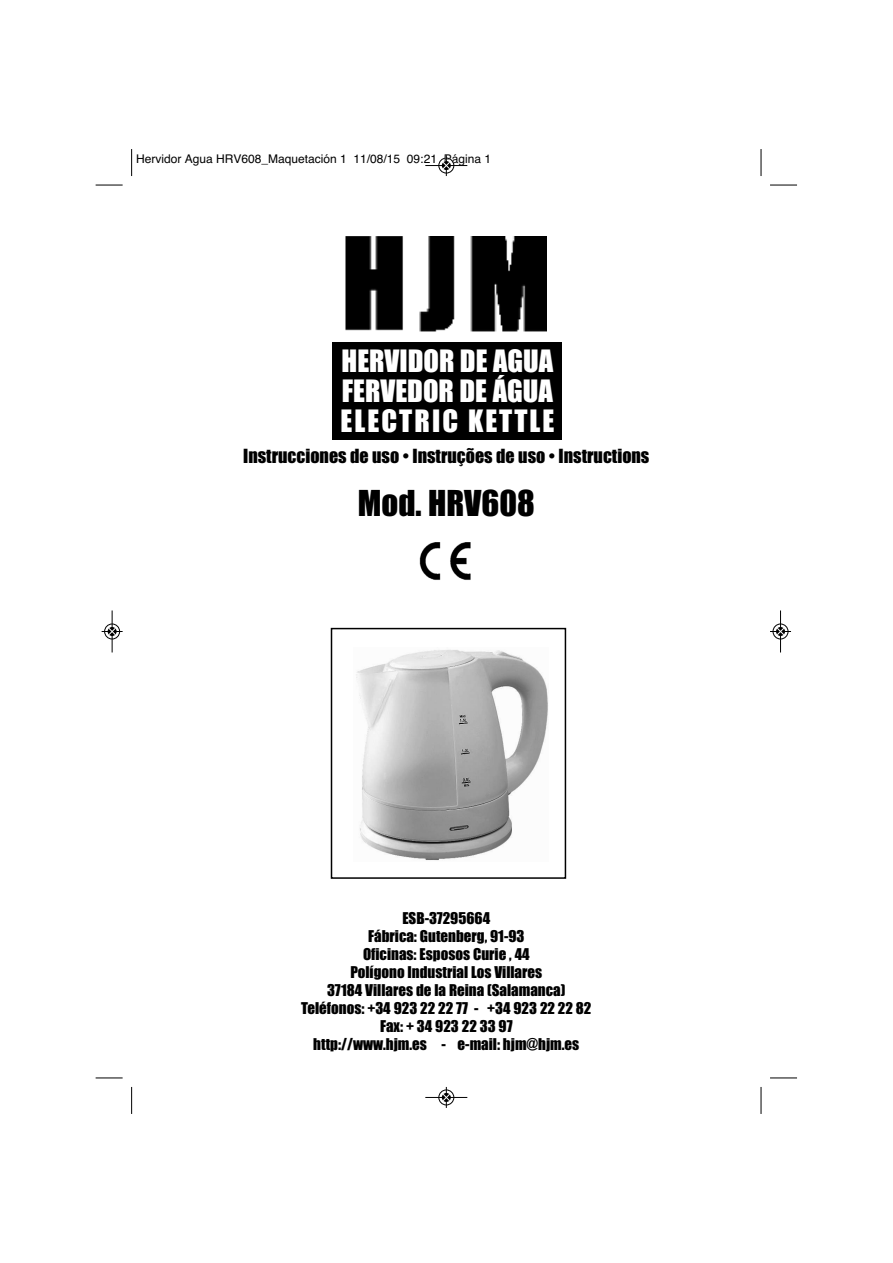
<style>
.page{position:relative;width:893px;height:1263px;background:#fff}
.page>*{position:absolute;margin:0;border:0;box-sizing:border-box;transform-origin:0 0}
.t1{font:33px "Impact";color:#000}
.t2{font:28.5px/30px "Impact";color:#fff;text-align:justify}
.t3{font:18px "Impact";color:#000}
.t4{font:15px/18px "Impact";color:#000;text-align:center}
.t5{font:12px "Helvetica";color:#000}
</style>
<div class="page">
<img style="left:346px;top:236px;width:200px;height:96px">
<div style="left:332px;top:342px;width:230px;height:98px;background:#000"></div>
<img style="left:356px;top:649px;width:192px;height:212px">
<div style="left:331px;top:628px;width:235px;height:251px;border:2px solid #000"></div>
<img style="left:419px;top:542px;width:52px;height:38px">
<svg style="left:131px;top:149px;width:1px;height:27px"></svg>
<svg style="left:96px;top:185px;width:27px;height:1px"></svg>
<svg style="left:760px;top:149px;width:2px;height:27px"></svg>
<svg style="left:770px;top:185px;width:27px;height:1px"></svg>
<svg style="left:131px;top:1087px;width:1px;height:27px"></svg>
<svg style="left:96px;top:1077px;width:27px;height:2px"></svg>
<svg style="left:760px;top:1087px;width:2px;height:27px"></svg>
<svg style="left:770px;top:1077px;width:27px;height:2px"></svg>
<div style="left:438px;top:158px;width:16px;height:16px;border:1px solid #fff;border-radius:50%"></div>
<hr style="left:425px;top:165px;width:42px;height:1px;background:#000">
<div style="left:439px;top:158px;width:15px;height:15px;border:1px solid #000;border-radius:50%"></div>
<svg style="left:442px;top:155px;width:8px;height:21px"></svg>
<div style="left:438px;top:1089px;width:16px;height:16px;border:1px solid #fff;border-radius:50%"></div>
<hr style="left:425px;top:1097px;width:42px;height:1px;background:#000">
<div style="left:439px;top:1090px;width:15px;height:15px;border:1px solid #000;border-radius:50%"></div>
<svg style="left:442px;top:1087px;width:8px;height:21px"></svg>
<hr style="left:112px;top:610px;width:1px;height:42px;background:#000">
<div style="left:104px;top:624px;width:16px;height:15px;border:1px solid #000;border-radius:50%"></div>
<svg style="left:102px;top:628px;width:21px;height:7px"></svg>
<div style="left:772px;top:624px;width:16px;height:15px;border:1px solid #fff;border-radius:50%"></div>
<hr style="left:780px;top:610px;width:1px;height:42px;background:#000">
<div style="left:773px;top:624px;width:15px;height:15px;border:1px solid #000;border-radius:50%"></div>
<svg style="left:770px;top:628px;width:21px;height:7px"></svg>
<p class="t5" style="left:136px;top:154px;width:356px">Hervidor Agua HRV608_Maquetación 1 11/08/15 09:21 Página 1</p>
<h2 class="t2" style="left:340px;top:348px;width:216px">HERVIDOR DE AGUA FERVEDOR DE ÁGUA ELECTRIC KETTLE</h2>
<p class="t3" style="left:243px;top:450px;width:408px">Instrucciones de uso • Instruções de uso • Instructions</p>
<h1 class="t1" style="left:358px;top:492px;width:178px">Mod. HRV608</h1>
<p class="t4" style="left:301px;top:910px;width:292px">ESB-37295664<br>Fábrica: Gutenberg, 91-93<br>Oficinas: Esposos Curie , 44<br>Polígono Industrial Los Villares<br>37184 Villares de la Reina (Salamanca)<br>Teléfonos: +34 923 22 22 77 - +34 923 22 22 82<br>Fax: + 34 923 22 33 97<br>http://www.hjm.es - e-mail: hjm@hjm.es</p>
</div>
